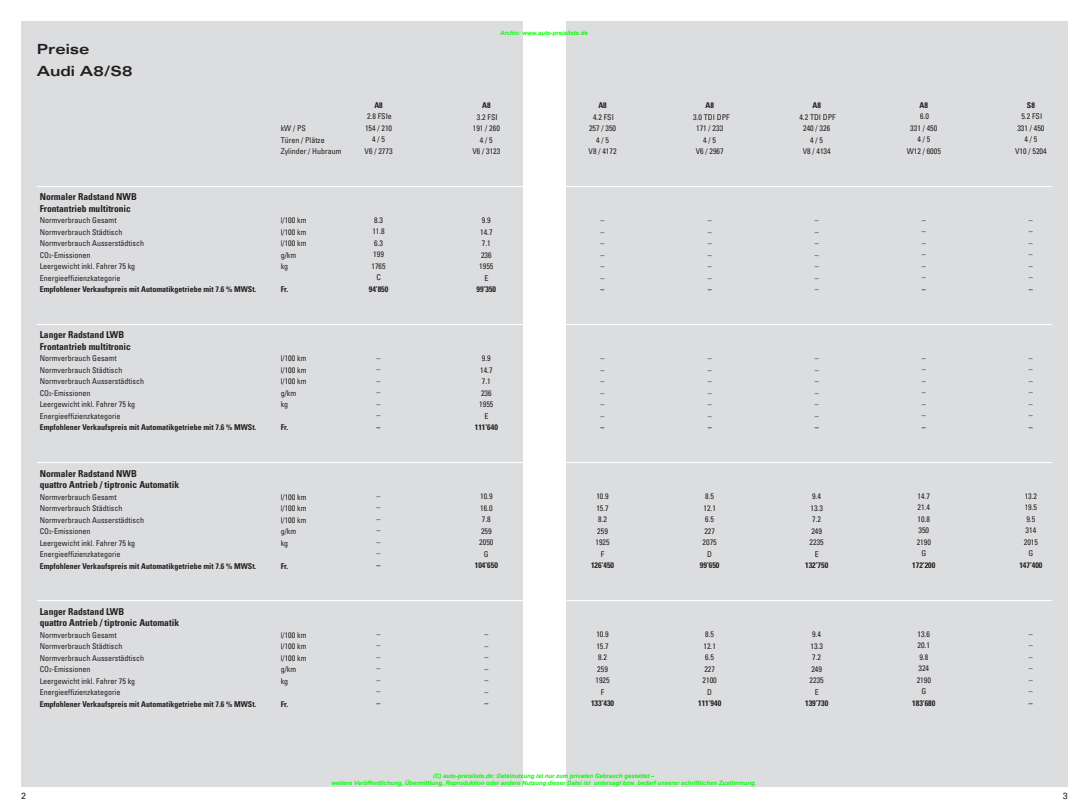
<style>
.page{position:relative;width:1089px;height:808px;background:#fff}
.page>*{position:absolute;margin:0;border:0;box-sizing:border-box;transform-origin:0 0}
.t1{font:700 expanded 14px/22px "Univers";color:#231f20}
.t2{font:700 condensed 9.5px/11.5px "Univers";color:#231f20}
.t3{font:9px "Univers";color:#231f20}
.t4{font:condensed 8px/11.5px "Univers";color:#231f20;text-align:center}
.t5{font:700 condensed 8px "Univers";color:#231f20}
.t6{font:italic 700 6px/7.2px "Arial";color:#0f0;text-align:center}
.s1{font-size:5.3px}
</style>
<div class="page">
<div style="left:21px;top:21px;width:502px;height:766px;background:#dcdddf"></div>
<div style="left:566px;top:21px;width:501px;height:766px;background:#dcdddf"></div>
<hr style="left:37px;top:186px;width:1015px;height:1px;background:#fff">
<hr style="left:37px;top:324px;width:1015px;height:1px;background:#fff">
<hr style="left:37px;top:462px;width:1015px;height:1px;background:#fff">
<hr style="left:37px;top:600px;width:1015px;height:1px;background:#fff">
<h1 class="t1" style="left:37px;top:39px;width:97px">Preise<br>Audi A8/S8</h1>
<p class="t4" style="left:281px;top:123px;width:62px;text-align:left">kW / PS<br>Türen / Plätze<br>Zylinder / Hubraum</p>
<p class="t2" style="left:40px;top:192px;width:99px">Normaler Radstand NWB<br>Frontantrieb multitronic</p>
<p class="t4" style="left:40px;top:215px;width:78px">Normverbrauch Gesamt</p>
<p class="t4" style="left:281px;top:215px;width:27px">l/100 km</p>
<p class="t4" style="left:40px;top:227px;width:84px">Normverbrauch Städtisch</p>
<p class="t4" style="left:281px;top:227px;width:27px">l/100 km</p>
<p class="t4" style="left:40px;top:238px;width:106px">Normverbrauch Ausserstädtisch</p>
<p class="t4" style="left:281px;top:238px;width:27px">l/100 km</p>
<p class="t4" style="left:40px;top:250px;width:52px">CO<span class="s1">2</span>-Emissionen</p>
<p class="t4" style="left:281px;top:250px;width:17px">g/km</p>
<p class="t4" style="left:40px;top:261px;width:97px">Leergewicht inkl. Fahrer 75 kg</p>
<p class="t4" style="left:281px;top:261px;width:9px">kg</p>
<p class="t4" style="left:40px;top:273px;width:82px">Energieeffizienzkategorie</p>
<p class="t5" style="left:40px;top:286px;width:218px">Empfohlener Verkaufspreis mit Automatikgetriebe mit 7.6 % MWSt.</p>
<p class="t5" style="left:281px;top:286px;width:9px">Fr.</p>
<p class="t2" style="left:40px;top:330px;width:93px">Langer Radstand LWB<br>Frontantrieb multitronic</p>
<p class="t4" style="left:40px;top:353px;width:78px">Normverbrauch Gesamt</p>
<p class="t4" style="left:281px;top:353px;width:27px">l/100 km</p>
<p class="t4" style="left:40px;top:365px;width:84px">Normverbrauch Städtisch</p>
<p class="t4" style="left:281px;top:365px;width:27px">l/100 km</p>
<p class="t4" style="left:40px;top:376px;width:106px">Normverbrauch Ausserstädtisch</p>
<p class="t4" style="left:281px;top:376px;width:27px">l/100 km</p>
<p class="t4" style="left:40px;top:388px;width:52px">CO<span class="s1">2</span>-Emissionen</p>
<p class="t4" style="left:281px;top:388px;width:17px">g/km</p>
<p class="t4" style="left:40px;top:399px;width:97px">Leergewicht inkl. Fahrer 75 kg</p>
<p class="t4" style="left:281px;top:399px;width:9px">kg</p>
<p class="t4" style="left:40px;top:411px;width:82px">Energieeffizienzkategorie</p>
<p class="t5" style="left:40px;top:424px;width:218px">Empfohlener Verkaufspreis mit Automatikgetriebe mit 7.6 % MWSt.</p>
<p class="t5" style="left:281px;top:424px;width:9px">Fr.</p>
<p class="t2" style="left:40px;top:468px;width:141px">Normaler Radstand NWB<br>quattro Antrieb / tiptronic Automatik</p>
<p class="t4" style="left:40px;top:491px;width:78px">Normverbrauch Gesamt</p>
<p class="t4" style="left:281px;top:491px;width:27px">l/100 km</p>
<p class="t4" style="left:40px;top:503px;width:84px">Normverbrauch Städtisch</p>
<p class="t4" style="left:281px;top:503px;width:27px">l/100 km</p>
<p class="t4" style="left:40px;top:514px;width:106px">Normverbrauch Ausserstädtisch</p>
<p class="t4" style="left:281px;top:514px;width:27px">l/100 km</p>
<p class="t4" style="left:40px;top:526px;width:52px">CO<span class="s1">2</span>-Emissionen</p>
<p class="t4" style="left:281px;top:526px;width:17px">g/km</p>
<p class="t4" style="left:40px;top:537px;width:97px">Leergewicht inkl. Fahrer 75 kg</p>
<p class="t4" style="left:281px;top:537px;width:9px">kg</p>
<p class="t4" style="left:40px;top:549px;width:82px">Energieeffizienzkategorie</p>
<p class="t5" style="left:40px;top:562px;width:218px">Empfohlener Verkaufspreis mit Automatikgetriebe mit 7.6 % MWSt.</p>
<p class="t5" style="left:281px;top:562px;width:9px">Fr.</p>
<p class="t2" style="left:40px;top:606px;width:141px">Langer Radstand LWB<br>quattro Antrieb / tiptronic Automatik</p>
<p class="t4" style="left:40px;top:629px;width:78px">Normverbrauch Gesamt</p>
<p class="t4" style="left:281px;top:629px;width:27px">l/100 km</p>
<p class="t4" style="left:40px;top:641px;width:84px">Normverbrauch Städtisch</p>
<p class="t4" style="left:281px;top:641px;width:27px">l/100 km</p>
<p class="t4" style="left:40px;top:652px;width:106px">Normverbrauch Ausserstädtisch</p>
<p class="t4" style="left:281px;top:652px;width:27px">l/100 km</p>
<p class="t4" style="left:40px;top:664px;width:52px">CO<span class="s1">2</span>-Emissionen</p>
<p class="t4" style="left:281px;top:664px;width:17px">g/km</p>
<p class="t4" style="left:40px;top:675px;width:97px">Leergewicht inkl. Fahrer 75 kg</p>
<p class="t4" style="left:281px;top:675px;width:9px">kg</p>
<p class="t4" style="left:40px;top:687px;width:82px">Energieeffizienzkategorie</p>
<p class="t5" style="left:40px;top:700px;width:218px">Empfohlener Verkaufspreis mit Automatikgetriebe mit 7.6 % MWSt.</p>
<p class="t5" style="left:281px;top:700px;width:9px">Fr.</p>
<p class="t5" style="left:374px;top:102px;width:10px">A8</p>
<p class="t4" style="left:364px;top:111px;width:29px">2.8 FSIe<br>154 / 210<br>4 / 5<br>V6 / 2773</p>
<p class="t4" style="left:371px;top:215px;width:16px">8.3<br>11.8<br>6.3<br>199<br>1765<br>C</p>
<p class="t5" style="left:369px;top:286px;width:21px">94’850</p>
<p class="t4" style="left:376px;top:353px;width:5px;text-align:justify">– – – – – –</p>
<p class="t5" style="left:376px;top:424px;width:5px">–</p>
<p class="t4" style="left:376px;top:491px;width:5px;text-align:justify">– – – – – –</p>
<p class="t5" style="left:376px;top:562px;width:5px">–</p>
<p class="t4" style="left:376px;top:629px;width:5px;text-align:justify">– – – – – –</p>
<p class="t5" style="left:376px;top:700px;width:5px">–</p>
<p class="t6" style="left:500px;top:29px;width:89px">Archiv: www.auto-preisliste.de</p>
<p class="t5" style="left:482px;top:102px;width:10px">A8</p>
<p class="t4" style="left:472px;top:112px;width:29px">3.2 FSI<br>191 / 260<br>4 / 5<br>V6 / 3123</p>
<p class="t4" style="left:479px;top:215px;width:16px">9.9<br>14.7<br>7.1<br>236<br>1955<br>E</p>
<p class="t5" style="left:476px;top:286px;width:21px">99’350</p>
<p class="t4" style="left:479px;top:353px;width:16px">9.9<br>14.7<br>7.1<br>236<br>1955<br>E</p>
<p class="t5" style="left:475px;top:424px;width:25px">111’640</p>
<p class="t4" style="left:479px;top:491px;width:16px">10.9<br>16.0<br>7.8<br>259<br>2050<br>G</p>
<p class="t5" style="left:475px;top:562px;width:25px">104’650</p>
<p class="t4" style="left:484px;top:629px;width:5px;text-align:justify">– – – – – –</p>
<p class="t5" style="left:484px;top:700px;width:5px">–</p>
<p class="t5" style="left:598px;top:102px;width:10px">A8</p>
<p class="t4" style="left:588px;top:112px;width:29px">4.2 FSI<br>257 / 350<br>4 / 5<br>V8 / 4172</p>
<p class="t4" style="left:600px;top:215px;width:5px;text-align:justify">– – – – – –</p>
<p class="t5" style="left:600px;top:286px;width:5px">–</p>
<p class="t4" style="left:600px;top:353px;width:5px;text-align:justify">– – – – – –</p>
<p class="t5" style="left:600px;top:424px;width:5px">–</p>
<p class="t4" style="left:595px;top:491px;width:16px">10.9<br>15.7<br>8.2<br>259<br>1925<br>F</p>
<p class="t5" style="left:591px;top:562px;width:25px">126’450</p>
<p class="t4" style="left:595px;top:629px;width:16px">10.9<br>15.7<br>8.2<br>259<br>1925<br>F</p>
<p class="t5" style="left:591px;top:700px;width:25px">133’430</p>
<p class="t5" style="left:705px;top:102px;width:10px">A8</p>
<p class="t4" style="left:693px;top:112px;width:38px">3.0 TDI DPF<br>171 / 233<br>4 / 5<br>V6 / 2967</p>
<p class="t4" style="left:707px;top:215px;width:5px;text-align:justify">– – – – – –</p>
<p class="t5" style="left:707px;top:286px;width:5px">–</p>
<p class="t4" style="left:707px;top:353px;width:5px;text-align:justify">– – – – – –</p>
<p class="t5" style="left:707px;top:424px;width:5px">–</p>
<p class="t4" style="left:702px;top:491px;width:16px">8.5<br>12.1<br>6.5<br>227<br>2075<br>D</p>
<p class="t5" style="left:700px;top:562px;width:21px">99’650</p>
<p class="t4" style="left:702px;top:629px;width:16px">8.5<br>12.1<br>6.5<br>227<br>2100<br>D</p>
<p class="t5" style="left:698px;top:700px;width:25px">111’940</p>
<p class="t6" style="left:331px;top:772px;width:426px">(C) auto-preisliste.de: Dateinutzung ist nur zum privaten Gebrauch gestattet –<br>weitere Veröffentlichung, Übermittlung, Reproduktion oder andere Nutzung dieser Datei ist untersagt bzw. bedarf unserer schriftlichen Zustimmung.</p>
<p class="t5" style="left:812px;top:102px;width:10px">A8</p>
<p class="t4" style="left:799px;top:112px;width:38px">4.2 TDI DPF<br>240 / 326<br>4 / 5<br>V8 / 4134</p>
<p class="t4" style="left:814px;top:215px;width:5px;text-align:justify">– – – – – – –</p>
<p class="t4" style="left:814px;top:353px;width:5px;text-align:justify">– – – – – –</p>
<p class="t5" style="left:814px;top:424px;width:5px">–</p>
<p class="t4" style="left:809px;top:491px;width:16px">9.4<br>13.3<br>7.2<br>249<br>2235<br>E</p>
<p class="t5" style="left:805px;top:562px;width:25px">132’750</p>
<p class="t4" style="left:809px;top:629px;width:16px">9.4<br>13.3<br>7.2<br>249<br>2235<br>E</p>
<p class="t5" style="left:805px;top:700px;width:25px">139’730</p>
<p class="t5" style="left:919px;top:102px;width:10px">A8</p>
<p class="t4" style="left:906px;top:111px;width:36px">6.0<br>331 / 450<br>4 / 5<br>W12 / 6005</p>
<p class="t4" style="left:921px;top:215px;width:5px">–</p>
<p class="t4" style="left:921px;top:238px;width:5px">–</p>
<p class="t4" style="left:921px;top:261px;width:5px">–</p>
<p class="t5" style="left:921px;top:286px;width:5px">–</p>
<p class="t4" style="left:921px;top:353px;width:5px">–</p>
<p class="t4" style="left:921px;top:376px;width:5px">–</p>
<p class="t4" style="left:921px;top:399px;width:5px">–</p>
<p class="t5" style="left:921px;top:424px;width:5px">–</p>
<p class="t4" style="left:916px;top:491px;width:16px">14.7<br>21.4<br>10.8<br>350<br>2190<br>G</p>
<p class="t5" style="left:912px;top:562px;width:25px">172’200</p>
<p class="t4" style="left:916px;top:629px;width:16px">13.6<br>20.1<br>9.8<br>324<br>2190<br>G</p>
<p class="t5" style="left:912px;top:700px;width:25px">183’680</p>
<p class="t5" style="left:1026px;top:102px;width:9px">S8</p>
<p class="t4" style="left:1015px;top:111px;width:33px">5.2 FSI<br>331 / 450<br>4 / 5<br>V10 / 5204</p>
<p class="t4" style="left:1028px;top:215px;width:5px;text-align:justify">– – – – – –</p>
<p class="t5" style="left:1028px;top:286px;width:5px">–</p>
<p class="t4" style="left:1028px;top:353px;width:5px;text-align:justify">– – – – – –</p>
<p class="t5" style="left:1028px;top:424px;width:5px">–</p>
<p class="t4" style="left:1023px;top:491px;width:16px">13.2<br>19.5<br>9.5<br>314<br>2015<br>G</p>
<p class="t5" style="left:1019px;top:562px;width:25px">147’400</p>
<p class="t4" style="left:1028px;top:629px;width:5px;text-align:justify">– – – – – –</p>
<p class="t5" style="left:1028px;top:700px;width:5px">–</p>
<p class="t3" style="left:21px;top:792px;width:7px">2</p>
<p class="t3" style="left:1062px;top:792px;width:7px">3</p>
</div>
